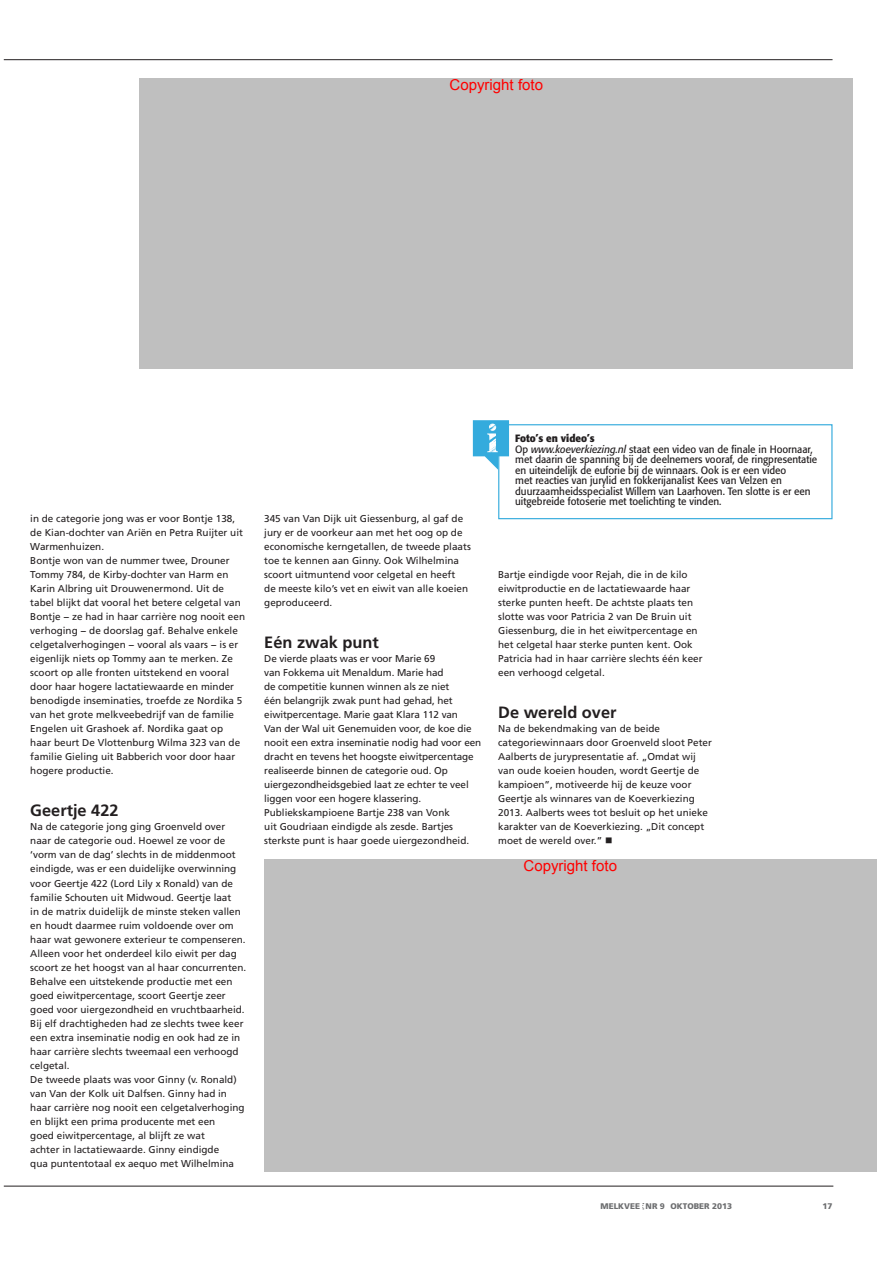
<style>
.page{position:relative;width:893px;height:1263px;background:#fff}
.page>*{position:absolute;margin:0;border:0;box-sizing:border-box;transform-origin:0 0}
.t1{font:700 16.35px "Frutiger LT Std";color:#231f20}
.t2{font:15px "Arial";color:#f00}
.t3{font:10.5px/10.5px "Formata";color:#231f20;scale:.94 1}
.t4{font:9.9px/14.1px "Frutiger LT Std";color:#231f20}
.t5{font:900 8.25px "Frutiger LT Std";color:#6d6e70}
.s1{font-weight:700}
.s2{font-style:italic}
</style>
<div class="page">
<hr style="left:4px;top:59px;width:828px;height:1px;background:#231f20">
<hr style="left:4px;top:1186px;width:829px;height:1px;background:#231f20">
<div style="left:498px;top:424px;width:334px;height:95px;border:1px solid #34abdd"></div>
<svg style="left:473px;top:420px;width:36px;height:50px"></svg>
<div style="left:140px;top:78px;width:713px;height:290px;background:#bfbfbf"></div>
<div style="left:264px;top:859px;width:613px;height:313px;background:#bfbfbf"></div>
<h2 class="t2" style="left:450px;top:75px;width:95px">Copyright foto</h2>
<p class="t4" style="left:30px;top:512px;width:216px">in de categorie jong was er voor Bontje 138, de Kian-dochter van Ariën en Petra Ruijter uit Warmenhuizen.<br>Bontje won van de nummer twee, Drouner Tommy 784, de Kirby-dochter van Harm en Karin Albring uit Drouwenermond. Uit de tabel blijkt dat vooral het betere celgetal van Bontje − ze had in haar carrière nog nooit een verhoging − de doorslag gaf. Behalve enkele celgetalverhogingen − vooral als vaars − is er eigenlijk niets op Tommy aan te merken. Ze scoort op alle fronten uitstekend en vooral door haar hogere lactatiewaarde en minder benodigde inseminaties, troefde ze Nordika 5 van het grote melkveebedrijf van de familie Engelen uit Grashoek af. Nordika gaat op haar beurt De Vlottenburg Wilma 323 van de familie Gieling uit Babberich voor door haar hogere productie.</p>
<h1 class="t1" style="left:30px;top:804px;width:90px">Geertje 422</h1>
<p class="t4" style="left:30px;top:820px;width:217px">Na de categorie jong ging Groenveld over naar de categorie oud. Hoewel ze voor de ‘vorm van de dag’ slechts in de middenmoot eindigde, was er een duidelijke overwinning voor Geertje 422 (Lord Lily x Ronald) van de familie Schouten uit Midwoud. Geertje laat<br>in de matrix duidelijk de minste steken vallen en houdt daarmee ruim voldoende over om haar wat gewonere exterieur te compenseren.<br>Alleen voor het onderdeel kilo eiwit per dag scoort ze het hoogst van al haar concurrenten.<br>Behalve een uitstekende productie met een goed eiwitpercentage, scoort Geertje zeer goed voor uiergezondheid en vruchtbaarheid.<br>Bij elf drachtigheden had ze slechts twee keer een extra inseminatie nodig en ook had ze in haar carrière slechts tweemaal een verhoogd celgetal.<br>De tweede plaats was voor Ginny (v. Ronald) van Van der Kolk uit Dalfsen. Ginny had in haar carrière nog nooit een celgetalverhoging en blijkt een prima producente met een<br>goed eiwitpercentage, al blijft ze wat<br>achter in lactatiewaarde. Ginny eindigde<br>qua puntentotaal ex aequo met Wilhelmina</p>
<p class="t4" style="left:264px;top:512px;width:208px">345 van Van Dijk uit Giessenburg, al gaf de jury er de voorkeur aan met het oog op de economische kerngetallen, de tweede plaats toe te kennen aan Ginny. Ook Wilhelmina scoort uitmuntend voor celgetal en heeft<br>de meeste kilo’s vet en eiwit van alle koeien geproduceerd.</p>
<h1 class="t1" style="left:264px;top:635px;width:116px">Eén zwak punt</h1>
<p class="t4" style="left:264px;top:652px;width:219px">De vierde plaats was er voor Marie 69<br>van Fokkema uit Menaldum. Marie had<br>de competitie kunnen winnen als ze niet<br>één belangrijk zwak punt had gehad, het eiwitpercentage. Marie gaat Klara 112 van<br>Van der Wal uit Genemuiden voor, de koe die nooit een extra inseminatie nodig had voor een dracht en tevens het hoogste eiwitpercentage realiseerde binnen de categorie oud. Op uiergezondheidsgebied laat ze echter te veel liggen voor een hogere klassering.<br>Publiekskampioene Bartje 238 van Vonk<br>uit Goudriaan eindigde als zesde. Bartjes sterkste punt is haar goede uiergezondheid.</p>
<p class="t3" style="left:515px;top:434px;width:323px"><span class="s1">Foto’s en video’s<br></span>Op <span class="s2">www.koeverkiezing.nl</span> staat een video van de finale in Hoornaar, met daarin de spanning bij de deelnemers vooraf, de ringpresentatie en uiteindelijk de euforie bij de winnaars. Ook is er een video<br>met reacties van jurylid en fokkerijanalist Kees van Velzen en duurzaamheidsspecialist Willem van Laarhoven. Ten slotte is er een uitgebreide fotoserie met toelichting te vinden.</p>
<p class="t4" style="left:498px;top:568px;width:206px">Bartje eindigde voor Rejah, die in de kilo eiwitproductie en de lactatiewaarde haar sterke punten heeft. De achtste plaats ten slotte was voor Patricia 2 van De Bruin uit Giessenburg, die in het eiwitpercentage en het celgetal haar sterke punten kent. Ook Patricia had in haar carrière slechts één keer een verhoogd celgetal.</p>
<h1 class="t1" style="left:498px;top:705px;width:120px">De wereld over</h1>
<p class="t4" style="left:498px;top:722px;width:215px">Na de bekendmaking van de beide categoriewinnaars door Groenveld sloot Peter Aalberts de jurypresentatie af. „Omdat wij van oude koeien houden, wordt Geertje de kampioen”, motiveerde hij de keuze voor Geertje als winnares van de Koeverkiezing 2013. Aalberts wees tot besluit op het unieke karakter van de Koeverkiezing. „Dit concept moet de wereld over.”</p>
<h2 class="t2" style="left:524px;top:856px;width:95px">Copyright foto</h2>
<p class="t5" style="left:600px;top:1202px;width:133px">MELKVEE NR 9 OKTOBER 2013</p>
<p class="t5" style="left:822px;top:1202px;width:12px">17</p>
</div>
